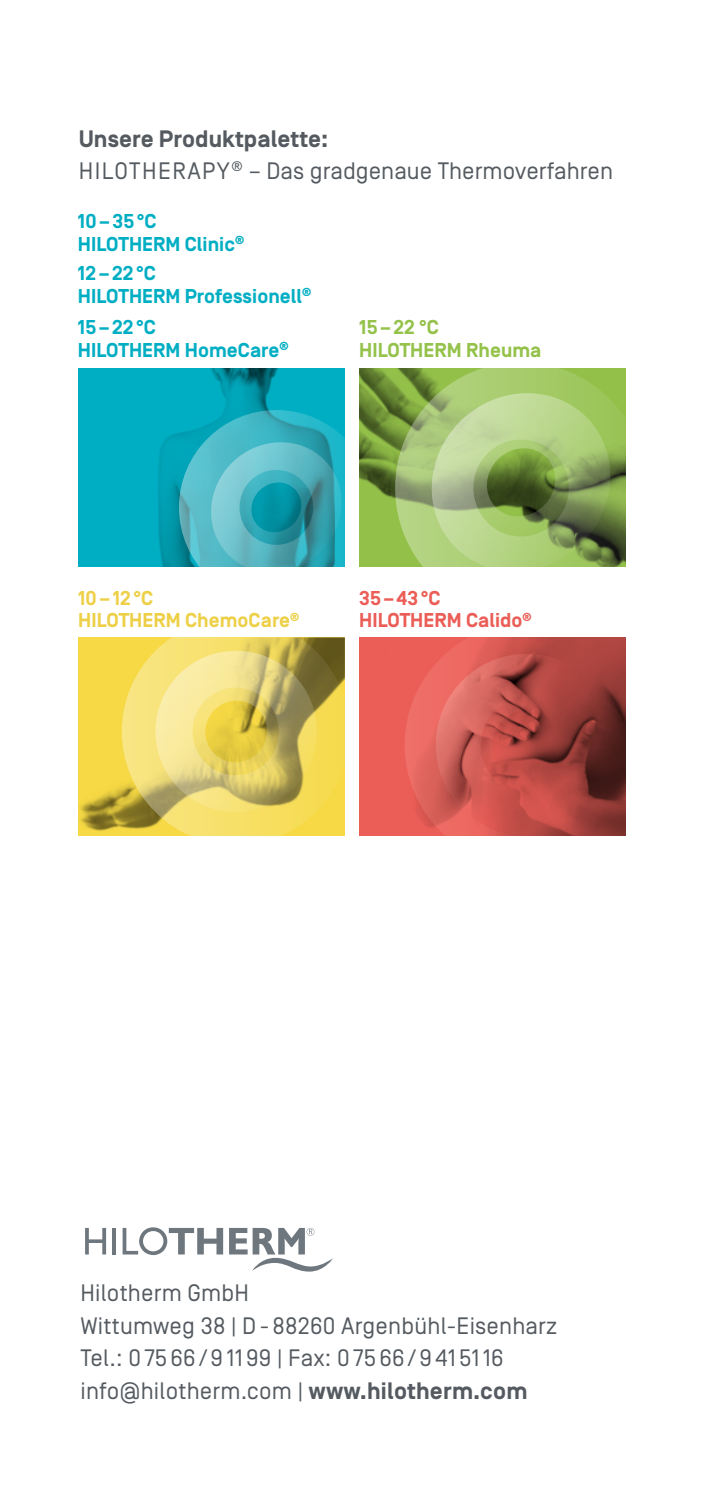
<style>
.page{position:relative;width:702px;height:1489px;background:#fff}
.page>*{position:absolute;margin:0;border:0;box-sizing:border-box;transform-origin:0 0}
.t1{font:23.75px/32.5px "Simplon Norm";letter-spacing:.01em;color:#545a60}
.t2{font:700 20px/22.5px "Simplon Norm";letter-spacing:.005em;color:#00aec3}
.t3{font:700 20px/22.5px "Simplon Norm";letter-spacing:.005em;color:#edd047}
.t4{font:700 20px/22.5px "Simplon Norm";letter-spacing:.005em;color:#eb5e57}
.t5{font:700 20px/22.5px "Simplon Norm";letter-spacing:.005em;color:#94c24a}
.s1{font-weight:700}
</style>
<div class="page">
<svg style="left:85px;top:1227px;width:21px;height:27px"></svg>
<hr style="left:112px;top:1227px;width:4px;height:27px;background:#6f777e">
<svg style="left:123px;top:1227px;width:100px;height:27px"></svg>
<svg style="left:229px;top:1227px;width:104px;height:44px"></svg>
<img style="left:359px;top:368px;width:36px;height:198px">
<svg style="left:395px;top:368px;width:231px;height:199px;background:#92b559"></svg>
<svg style="left:421px;top:384px;width:199px;height:183px;background:#98b36c"></svg>
<img style="left:78px;top:637px;width:44px;height:198px">
<svg style="left:122px;top:637px;width:223px;height:199px;background:#e1ca52"></svg>
<svg style="left:147px;top:642px;width:178px;height:178px;background:#dac76a"></svg>
<div style="left:359px;top:637px;width:266px;height:198px;background:#eb5e57"></div>
<svg style="left:405px;top:637px;width:220px;height:188px"></svg>
<svg style="left:426px;top:644px;width:199px;height:191px;background:#b34c46"></svg>
<div style="left:78px;top:368px;width:266px;height:198px;background:#00aec3"></div>
<img style="left:158px;top:368px;width:120px;height:198px">
<svg style="left:179px;top:410px;width:165px;height:156px;background:#3dadbb"></svg>
<p class="t1" style="left:79px;top:123px;width:536px"><span class="s1">Unsere Produktpalette:<br></span>HILOTHERAPY<sup>®</sup> – Das gradgenaue Thermoverfahren</p>
<p class="t2" style="left:78px;top:211px;width:168px">10–35°C<br>HILOTHERM Clinic<sup>®</sup></p>
<p class="t2" style="left:78px;top:263px;width:235px">12–22°C<br>HILOTHERM Professionell<sup>®</sup></p>
<p class="t2" style="left:78px;top:317px;width:212px">15–22°C<br>HILOTHERM HomeCare<sup>®</sup></p>
<p class="t5" style="left:359px;top:317px;width:184px">15–22 °C<br>HILOTHERM Rheuma</p>
<p class="t3" style="left:78px;top:587px;width:223px">10–12°C<br>HILOTHERM ChemoCare<sup>®</sup></p>
<p class="t4" style="left:359px;top:587px;width:174px">35–43°C<br>HILOTHERM Calido<sup>®</sup></p>
<p class="t1" style="left:80px;top:1277px;width:478px">Hilotherm GmbH<br>Wittumweg 38 | D- 88260 Argenbühl-Eisenharz Tel.: 0 75 66 / 9 11 99 | Fax: 0 75 66 / 9 41 5116 info@hilotherm.com | <span class="s1">www.hilotherm.com</span></p>
</div>
